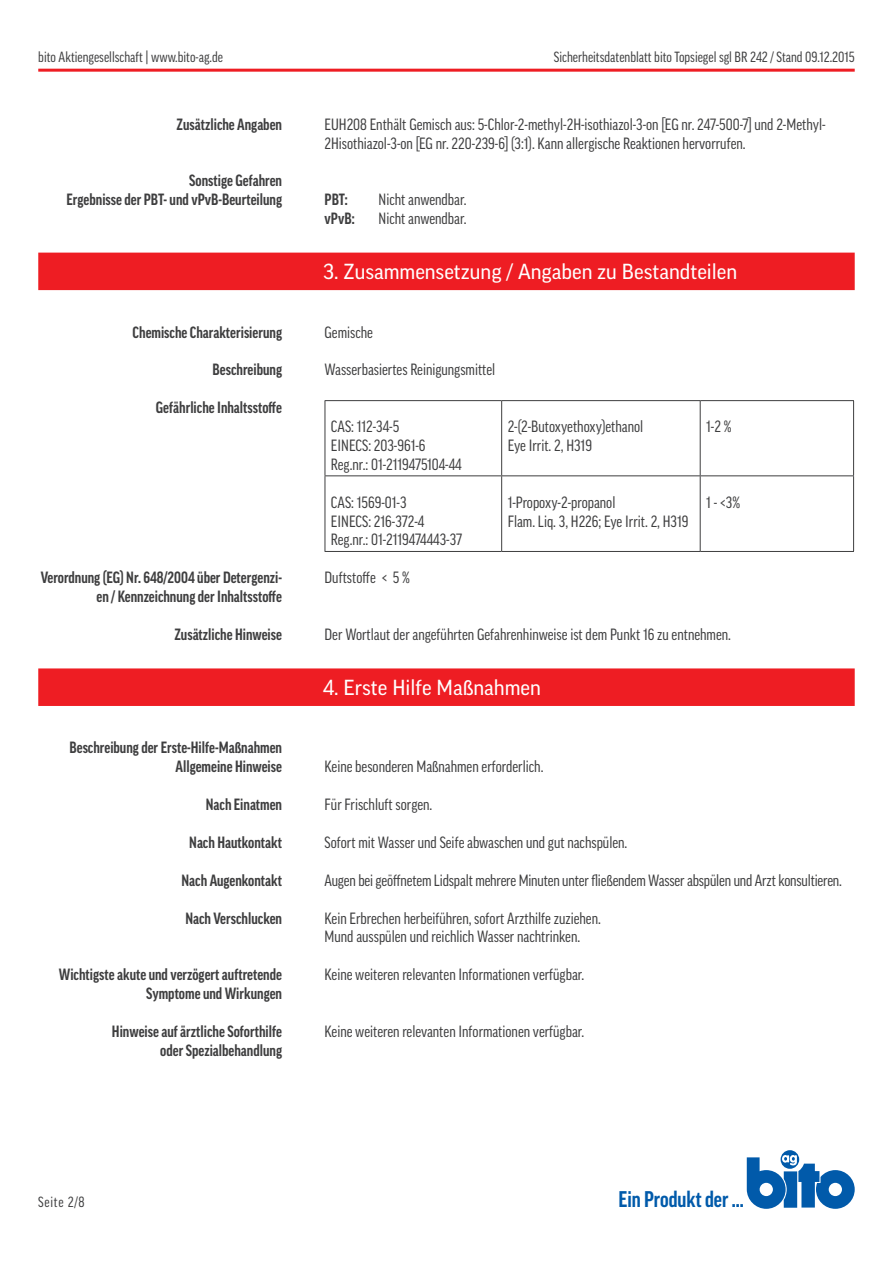
<style>
.page{position:relative;width:893px;height:1263px;background:#fff}
.page>*{position:absolute;margin:0;border:0;box-sizing:border-box;transform-origin:0 0}
.t1{font:700 condensed 21.9px "Good Pro";color:#015aaa}
.roter_Balken{font:21px "Good Pro";color:#fff}
.Inhalt{font:condensed 15.75px/18.9px "Good Pro";color:#3e3e3f}
.Auflistung{font:700 condensed 15.75px/18.9px "Good Pro";color:#3e3e3f;text-align:right}
.Inhalt-2{font:700 condensed 15.75px "Good Pro";color:#3e3e3f}
.Produkt{font:condensed 14.25px "Good Pro";color:#3e3e3f}
.Adresse{font:condensed 14.25px "Good Pro";letter-spacing:.05em;color:#3e3e3f}
</style>
<div class="page">
<hr style="left:38px;top:69px;width:817px;height:3px;background:#ee1d23">
<svg style="left:781px;top:1150px;width:18px;height:19px"></svg>
<svg style="left:747px;top:1155px;width:108px;height:54px"></svg>
<hr style="left:325px;top:400px;width:177px;height:1px;background:#3e3e3f">
<hr style="left:325px;top:401px;width:1px;height:74px;background:#3e3e3f">
<hr style="left:502px;top:400px;width:198px;height:1px;background:#3e3e3f">
<hr style="left:501px;top:401px;width:1px;height:74px;background:#3e3e3f">
<hr style="left:700px;top:400px;width:154px;height:1px;background:#3e3e3f">
<hr style="left:700px;top:401px;width:1px;height:74px;background:#3e3e3f">
<hr style="left:853px;top:401px;width:1px;height:74px;background:#3e3e3f">
<hr style="left:325px;top:475px;width:177px;height:1px;background:#3e3e3f">
<hr style="left:325px;top:476px;width:1px;height:75px;background:#3e3e3f">
<hr style="left:502px;top:475px;width:198px;height:1px;background:#3e3e3f">
<hr style="left:501px;top:476px;width:1px;height:75px;background:#3e3e3f">
<hr style="left:700px;top:475px;width:154px;height:1px;background:#3e3e3f">
<hr style="left:700px;top:476px;width:1px;height:75px;background:#3e3e3f">
<hr style="left:853px;top:476px;width:1px;height:75px;background:#3e3e3f">
<hr style="left:325px;top:551px;width:177px;height:1px;background:#3e3e3f">
<hr style="left:502px;top:551px;width:198px;height:1px;background:#3e3e3f">
<hr style="left:700px;top:551px;width:154px;height:1px;background:#3e3e3f">
<div style="left:38px;top:253px;width:817px;height:37px;background:#ee1d23"></div>
<div style="left:38px;top:668px;width:817px;height:38px;background:#ee1d23"></div>
<p class="Produkt" style="left:38px;top:49px;width:186px">bito Aktiengesellschaft | www.bito-ag.de</p>
<p class="Auflistung" style="left:177px;top:115px;width:107px">Zusätzliche Angaben</p>
<p class="Auflistung" style="left:189px;top:171px;width:94px">Sonstige Gefahren</p>
<p class="Auflistung" style="left:67px;top:190px;width:217px">Ergebnisse der PBT- und vPvB-Beurteilung</p>
<p class="Auflistung" style="left:133px;top:322px;width:151px">Chemische Charakterisierung</p>
<p class="Auflistung" style="left:213px;top:360px;width:71px">Beschreibung</p>
<p class="Auflistung" style="left:156px;top:398px;width:128px">Gefährliche Inhaltsstoffe</p>
<p class="Auflistung" style="left:41px;top:568px;width:243px">Verordnung (EG) Nr. 648/2004 über Detergenzi&shy;en / Kennzeichnung der Inhaltsstoffe</p>
<p class="Auflistung" style="left:174px;top:625px;width:109px">Zusätzliche Hinweise</p>
<p class="Auflistung" style="left:70px;top:738px;width:214px">Beschreibung der Erste-Hilfe-Maßnahmen</p>
<p class="Auflistung" style="left:176px;top:757px;width:108px">Allgemeine Hinweise</p>
<p class="Auflistung" style="left:206px;top:795px;width:78px">Nach Einatmen</p>
<p class="Auflistung" style="left:189px;top:833px;width:94px">Nach Hautkontakt</p>
<p class="Auflistung" style="left:182px;top:871px;width:102px">Nach Augenkontakt</p>
<p class="Auflistung" style="left:185px;top:908px;width:98px">Nach Verschlucken</p>
<p class="Auflistung" style="left:59px;top:965px;width:225px">Wichtigste akute und verzögert auftretende<br>Symptome und Wirkungen</p>
<p class="Auflistung" style="left:112px;top:1022px;width:172px">Hinweise auf ärztliche Soforthilfe</p>
<p class="Auflistung" style="left:160px;top:1041px;width:123px">oder Spezialbehandlung</p>
<p class="Produkt" style="left:554px;top:49px;width:302px">Sicherheitsdatenblatt bito Topsiegel sgl BR 242 / Stand 09.12.2015</p>
<p class="Inhalt" style="left:325px;top:115px;width:503px">EUH208 Enthält Gemisch aus: 5-Chlor-2-methyl-2H-isothiazol-3-on [EG nr. 247-500-7] und 2-Methyl-<br>2Hisothiazol-3-on [EG nr. 220-239-6] (3:1). Kann allergische Reaktionen hervorrufen.</p>
<p class="Inhalt-2" style="left:325px;top:191px;width:25px">PBT:</p>
<p class="Inhalt" style="left:379px;top:190px;width:90px">Nicht anwendbar.</p>
<p class="Inhalt-2" style="left:325px;top:210px;width:31px">vPvB:</p>
<p class="Inhalt" style="left:379px;top:209px;width:90px">Nicht anwendbar.</p>
<p class="roter_Balken" style="left:323px;top:260px;width:416px">3. Zusammensetzung / Angaben zu Bestandteilen</p>
<p class="Inhalt" style="left:325px;top:322px;width:50px">Gemische</p>
<p class="Inhalt" style="left:325px;top:360px;width:172px">Wasserbasiertes Reinigungsmittel</p>
<p class="Inhalt" style="left:331px;top:417px;width:70px">CAS: 112-34-5</p>
<p class="Inhalt" style="left:331px;top:436px;width:96px">EINECS: 203-961-6</p>
<p class="Inhalt" style="left:331px;top:455px;width:132px">Reg.nr.: 01-2119475104-44</p>
<p class="Inhalt" style="left:331px;top:493px;width:77px">CAS: 1569-01-3</p>
<p class="Inhalt" style="left:331px;top:511px;width:95px">EINECS: 216-372-4</p>
<p class="Inhalt" style="left:331px;top:530px;width:133px">Reg.nr.: 01-2119474443-37</p>
<p class="Inhalt" style="left:325px;top:568px;width:87px">Duftstoffe &lt; 5 %</p>
<p class="Inhalt" style="left:508px;top:417px;width:137px">2-(2-Butoxyethoxy)ethanol</p>
<p class="Inhalt" style="left:508px;top:436px;width:86px">Eye Irrit. 2, H319</p>
<p class="Inhalt" style="left:508px;top:493px;width:109px">1-Propoxy-2-propanol</p>
<p class="Inhalt" style="left:508px;top:511px;width:182px">Flam. Liq. 3, H226; Eye Irrit. 2, H319</p>
<p class="Inhalt" style="left:706px;top:417px;width:27px">1-2 %</p>
<p class="Inhalt" style="left:706px;top:493px;width:35px">1 - &lt;3%</p>
<p class="Inhalt" style="left:325px;top:625px;width:408px">Der Wortlaut der angeführten Gefahrenhinweise ist dem Punkt 16 zu entnehmen.</p>
<p class="roter_Balken" style="left:323px;top:676px;width:219px">4. Erste Hilfe Maßnahmen</p>
<p class="Inhalt" style="left:325px;top:757px;width:220px">Keine besonderen Maßnahmen erforderlich.</p>
<p class="Inhalt" style="left:325px;top:795px;width:109px">Für Frischluft sorgen.</p>
<p class="Inhalt" style="left:325px;top:833px;width:304px">Sofort mit Wasser und Seife abwaschen und gut nachspülen.</p>
<p class="Inhalt" style="left:325px;top:871px;width:519px">Augen bei geöffnetem Lidspalt mehrere Minuten unter fließendem Wasser abspülen und Arzt konsultieren.</p>
<p class="Inhalt" style="left:325px;top:908px;width:278px">Kein Erbrechen herbeiführen, sofort Arzthilfe zuziehen.</p>
<p class="Inhalt" style="left:325px;top:927px;width:257px">Mund ausspülen und reichlich Wasser nachtrinken.</p>
<p class="Inhalt" style="left:325px;top:965px;width:261px">Keine weiteren relevanten Informationen verfügbar.</p>
<p class="Inhalt" style="left:325px;top:1022px;width:261px">Keine weiteren relevanten Informationen verfügbar.</p>
<p class="Adresse" style="left:38px;top:1194px;width:48px">Seite 2/8</p>
<h1 class="t1" style="left:618px;top:1187px;width:127px">Ein Produkt der ...</h1>
</div>
